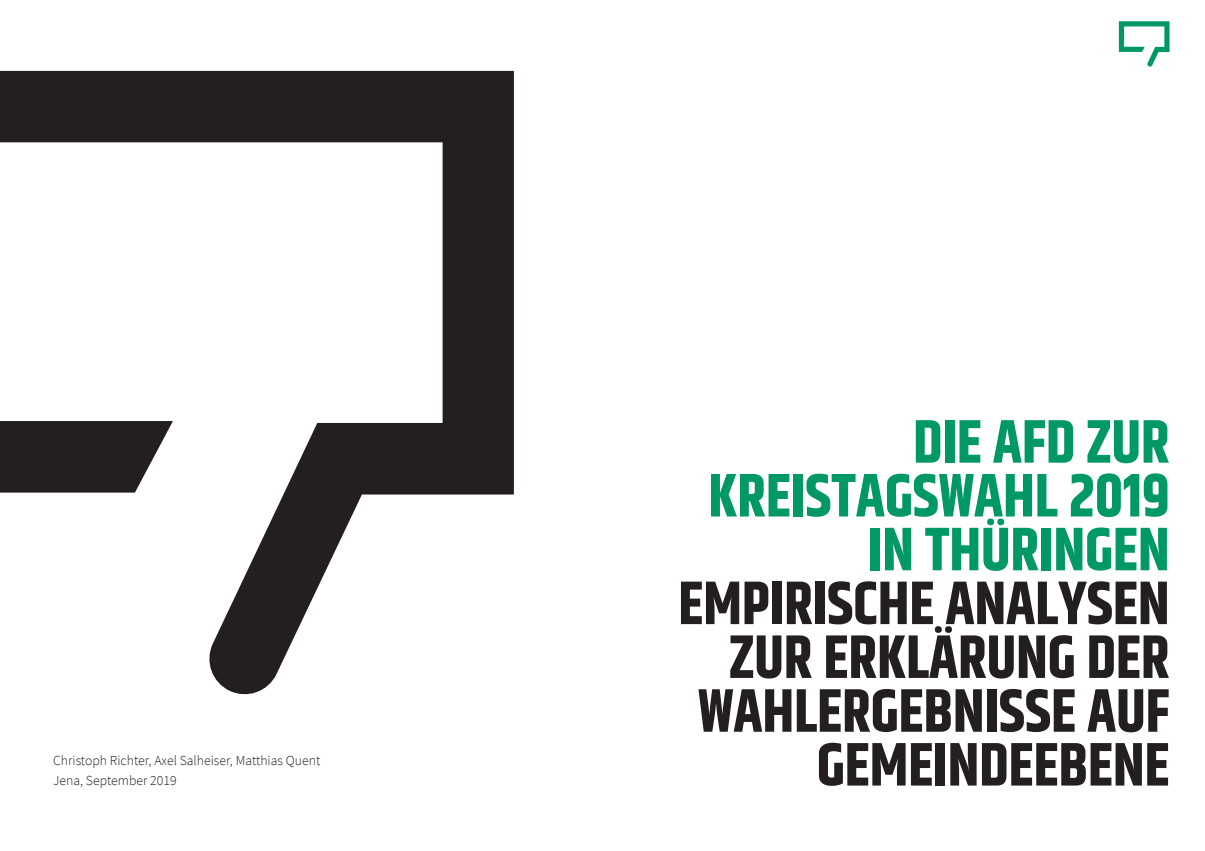
<style>
.page{position:relative;width:1205px;height:851px;background:#fff}
.page>*{position:absolute;margin:0;border:0;box-sizing:border-box;transform-origin:0 0}
.Headline_Cover_Bold{font:700 61.25px/53.8px "Khand";color:#231f20;text-align:right}
.Headline_Cover_Bold-2{font:700 61.25px/53.8px "Khand";color:#009864;text-align:right}
.Fließtext{font:300 13.75px/20px "Source Sans Pro";color:#231f20}
</style>
<div class="page">
<svg style="left:1119px;top:21px;width:50px;height:46px"></svg>
<svg style="left:0;top:71px;width:514px;height:624px"></svg>
<p class="Fließtext" style="left:53px;top:750px;width:269px">Christoph Richter, Axel Salheiser, Matthias Quent<br>Jena, September 2019</p>
<p class="Headline_Cover_Bold-2" style="left:708px;top:418px;width:463px">DIE AFD ZUR<br>KREISTAGSWAHL 2019<br>IN THÜRINGEN</p>
<p class="Headline_Cover_Bold" style="left:678px;top:579px;width:493px">EMPIRISCHE ANALYSEN<br>ZUR ERKLÄRUNG DER<br>WAHLERGEBNISSE AUF<br>GEMEINDEEBENE</p>
</div>
